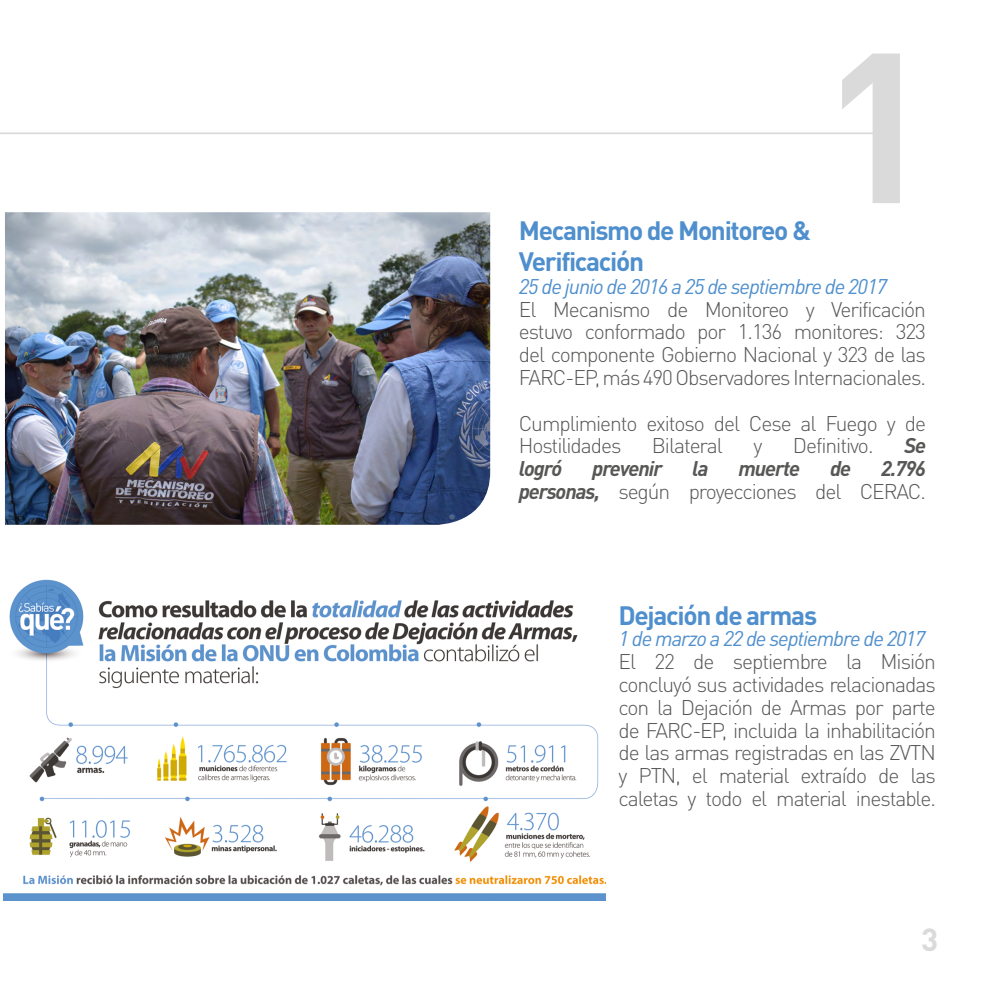
<style>
.page{position:relative;width:993px;height:993px;background:#fff}
.page>*{position:absolute;margin:0;border:0;box-sizing:border-box;transform-origin:0 0}
.t1{font:700 210px "DIN Pro";color:#dadada}
.t2{font:700 31.5px "DIN Pro";color:#dadada}
.t3{font:700 26.25px/31.5px "DIN Pro";letter-spacing:-.05em;color:#4f8fcd}
.t4{font:300 21px/22.8px "DIN Pro";letter-spacing:-.05em;color:#575756;text-align:justify}
.t5{font:italic 21px "DIN Pro";letter-spacing:-.05em;color:#4f8fcd}
.t6{font:italic 700 21px "DIN Pro";letter-spacing:-.05em;color:#575756}
.s1{font-weight:700;font-style:italic}
</style>
<div class="page">
<hr style="left:0;top:132px;width:873px;height:2px;background:#dadada">
<img style="left:5px;top:212px;width:485px;height:312px">
<img style="left:3px;top:579px;width:602px;height:321px">
<h1 class="t1" style="left:820px;top:-48px;width:116px">1</h1>
<p class="t3" style="left:518px;top:211px;width:293px">Mecanismo de Monitoreo &amp;<br>Verificación</p>
<p class="t5" style="left:518px;top:270px;width:369px">25 de junio de 2016 a 25 de septiembre de 2017</p>
<p class="t4" style="left:518px;top:296px;width:408px">El Mecanismo de Monitoreo y Verificación estuvo conformado por 1.136 monitores: 323 del componente Gobierno Nacional y 323 de las FARC-EP, más 490 Observadores Internacionales.</p>
<p class="t4" style="left:518px;top:409px;width:408px">Cumplimiento exitoso del Cese al Fuego y de<br>Hostilidades</p>
<p class="t4" style="left:651px;top:432px;width:72px">Bilateral</p>
<p class="t4" style="left:753px;top:432px;width:11px">y</p>
<p class="t4" style="left:792px;top:432px;width:82px">Definitivo.</p>
<p class="t6" style="left:903px;top:428px;width:23px">Se</p>
<p class="t6" style="left:518px;top:451px;width:45px">logró</p>
<p class="t6" style="left:592px;top:451px;width:72px">prevenir</p>
<p class="t6" style="left:692px;top:451px;width:18px">la</p>
<p class="t6" style="left:738px;top:451px;width:63px">muerte</p>
<p class="t6" style="left:829px;top:451px;width:23px">de</p>
<p class="t4" style="left:518px;top:455px;width:408px;text-align:right"><span class="s1">2.796<br>personas,</span> según proyecciones del CERAC.</p>
<p class="t3" style="left:618px;top:597px;width:200px">Dejación de armas</p>
<p class="t5" style="left:618px;top:622px;width:308px">1 de marzo a 22 de septiembre de 2017</p>
<p class="t4" style="left:618px;top:648px;width:319px">El 22 de septiembre la Misión concluyó sus actividades relacionadas con la Dejación de Armas por parte de FARC-EP, incluida la inhabilitación de las armas registradas en las ZVTN y PTN, el material extraído de las caletas y todo el material inestable.</p>
<h2 class="t2" style="left:920px;top:912px;width:19px">3</h2>
</div>
